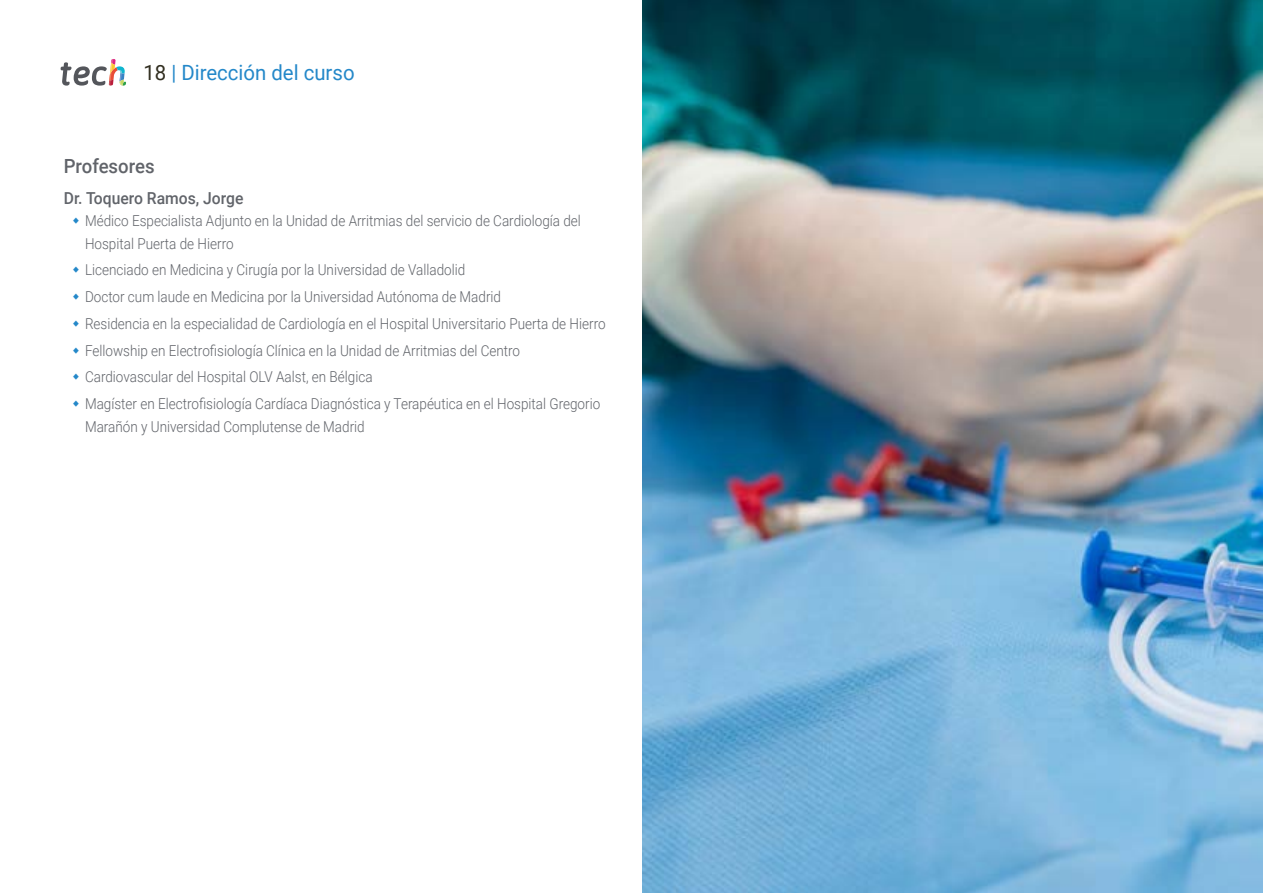
<style>
.page{position:relative;width:1263px;height:893px;background:#fff}
.page>*{position:absolute;margin:0;border:0;box-sizing:border-box;transform-origin:0 0}
.t1{font:21px "Roboto";color:#2488c9}
.t2{font:500 19.5px "Roboto";color:#61646a;scale:.95 1}
.t3{font:500 16.5px "Roboto";color:#61646a;scale:.95 1}
.t4{font:300 15px/26.7px "Roboto";color:#61646a;scale:.9 1}
.s1{color:#312e20}
</style>
<div class="page">
<svg style="left:61px;top:59px;width:65px;height:27px"></svg>
<img style="left:642px;top:0;width:621px;height:893px">
<h1 class="t1" style="left:144px;top:57px;width:213px"><span class="s1">18</span> | Dirección del curso</h1>
<h2 class="t2" style="left:64px;top:153px;width:97px">Profesores</h2>
<p class="t3" style="left:64px;top:186px;width:191px">Dr. Toquero Ramos, Jorge</p>
<p class="t4" style="left:85px;top:209px;width:552px;line-height:22.5px">Médico Especialista Adjunto en la Unidad de Arritmias del servicio de Cardiología del<br>Hospital Puerta de Hierro</p>
<p class="t4" style="left:85px;top:256px;width:580px">Licenciado en Medicina y Cirugía por la Universidad de Valladolid<br>Doctor cum laude en Medicina por la Universidad Autónoma de Madrid<br>Residencia en la especialidad de Cardiología en el Hospital Universitario Puerta de Hierro Fellowship en Electrofisiología Clínica en la Unidad de Arritmias del Centro Cardiovascular del Hospital OLV Aalst, en Bélgica<br>Magíster en Electrofisiología Cardíaca Diagnóstica y Terapéutica en el Hospital Gregorio</p>
<p class="t4" style="left:85px;top:412px;width:312px">Marañón y Universidad Complutense de Madrid</p>
</div>
